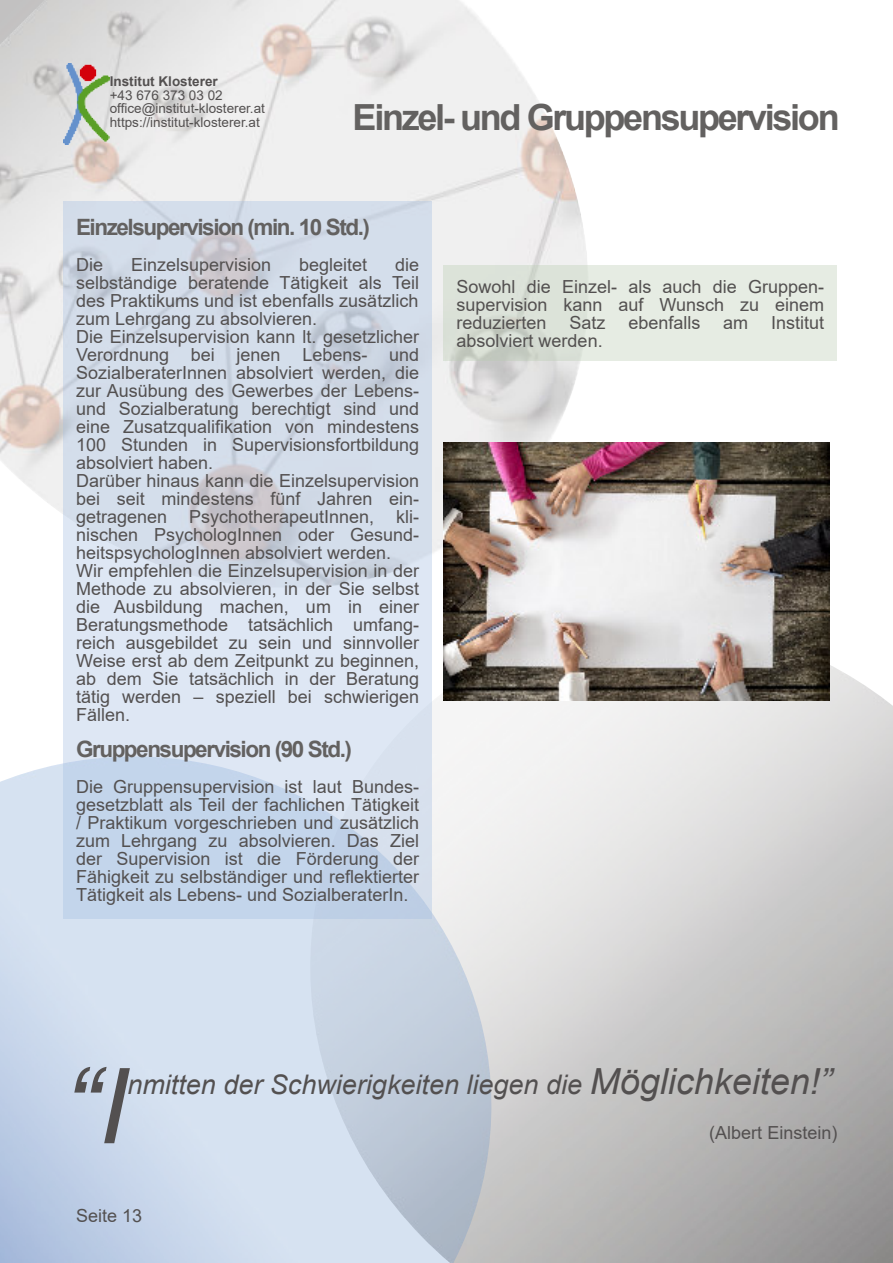
<style>
.page{position:relative;width:893px;height:1263px;background:#fff}
.page>*{position:absolute;margin:0;border:0;box-sizing:border-box;transform-origin:0 0}
.t1{font:italic 104.85px "Arial";color:#535050}
.t2{font:700 36px "Arial";letter-spacing:-.065em;color:#636160}
.t3{font:italic 27px "Arial";color:#535050}
.t4{font:700 22.5px "Arial";letter-spacing:-.065em;color:#636160}
.t5{font:18px/18px "Arial";color:#535050;text-align:justify}
.t6{font:13.5px/14px "Arial";color:#535050}
.t7{font:700 13.5px "Arial";color:#535050}
.s1{font-size:36px}
</style>
<div class="page">
<img style="left:436px;top:622px;width:457px;height:641px">
<img style="left:0;top:756px;width:491px;height:507px">
<img style="left:0;top:0;width:589px;height:589px">
<img style="left:63px;top:64px;width:46px;height:81px">
<div style="left:444px;top:265px;width:393px;height:95px;background:#b8cbb0;opacity:.35"></div>
<div style="left:63px;top:201px;width:369px;height:717px;background:#a2bde2;opacity:.35"></div>
<img style="left:444px;top:443px;width:385px;height:257px">
<p class="t7" style="left:110px;top:76px;width:110px">Institut Klosterer</p>
<p class="t6" style="left:110px;top:89px;width:157px">+43 676 373 03 02 office@institut-klosterer.at https://institut-klosterer.at</p>
<h2 class="t2" style="left:353px;top:103px;width:488px">Einzel- und Gruppensupervision</h2>
<p class="t4" style="left:76px;top:218px;width:296px">Einzelsupervision (min. 10 Std.)</p>
<p class="t5" style="left:76px;top:257px;width:29px">Die</p>
<p class="t5" style="left:131px;top:257px;width:142px">Einzelsupervision</p>
<p class="t5" style="left:299px;top:257px;width:70px">begleitet</p>
<p class="t5" style="left:76px;top:257px;width:345px;text-align:left;text-indent:319px">die selbständige beratende Tätigkeit als Teil des Praktikums und ist ebenfalls zusätzlich zum Lehrgang zu absolvieren.<br>Die Einzelsupervision kann lt. gesetzlicher Verordnung bei jenen Lebens- und SozialberaterInnen absolviert werden, die zur Ausübung des Gewerbes der Lebens&shy;und Sozialberatung berechtigt sind und eine Zusatzqualifikation von mindestens 100 Stunden in Supervisionsfortbildung absolviert haben.<br>Darüber hinaus kann die Einzelsupervision bei seit mindestens fünf Jahren ein&shy;getragenen PsychotherapeutInnen, kli&shy;nischen PsychologInnen oder Gesund&shy;heitspsychologInnen absolviert werden.<br>Wir empfehlen die Einzelsupervision in der Methode zu absolvieren, in der Sie selbst die Ausbildung machen, um in einer Beratungsmethode tatsächlich umfang&shy;reich ausgebildet zu sein und sinnvoller Weise erst ab dem Zeitpunkt zu beginnen, ab dem Sie tatsächlich in der Beratung tätig werden – speziell bei schwierigen Fällen.</p>
<p class="t4" style="left:76px;top:740px;width:278px">Gruppensupervision (90 Std.)</p>
<p class="t5" style="left:76px;top:779px;width:345px">Die Gruppensupervision ist laut Bundes&shy;gesetzblatt als Teil der fachlichen Tätigkeit / Praktikum vorgeschrieben und zusätzlich zum Lehrgang zu absolvieren. Das Ziel der Supervision ist die Förderung der Fähigkeit zu selbständiger und reflektierter Tätigkeit als Lebens- und SozialberaterIn.</p>
<p class="t5" style="left:457px;top:279px;width:369px">Sowohl die Einzel- als auch die Gruppen&shy;supervision kann auf Wunsch zu einem reduzierten</p>
<p class="t5" style="left:569px;top:315px;width:38px">Satz</p>
<p class="t5" style="left:628px;top:315px;width:74px">ebenfalls</p>
<p class="t5" style="left:723px;top:315px;width:27px">am</p>
<p class="t5" style="left:771px;top:315px;width:55px">Institut</p>
<p class="t5" style="left:457px;top:333px;width:148px">absolviert werden.</p>
<h1 class="t1" style="left:63px;top:1067px;width:66px">“I</h1>
<h3 class="t3" style="left:127px;top:1074px;width:706px">nmitten der Schwierigkeiten liegen die <span class="s1">Möglichkeiten!”</span></h3>
<p class="t5" style="left:709px;top:1125px;width:130px">(Albert Einstein)</p>
<p class="t5" style="left:76px;top:1208px;width:68px">Seite 13</p>
</div>
